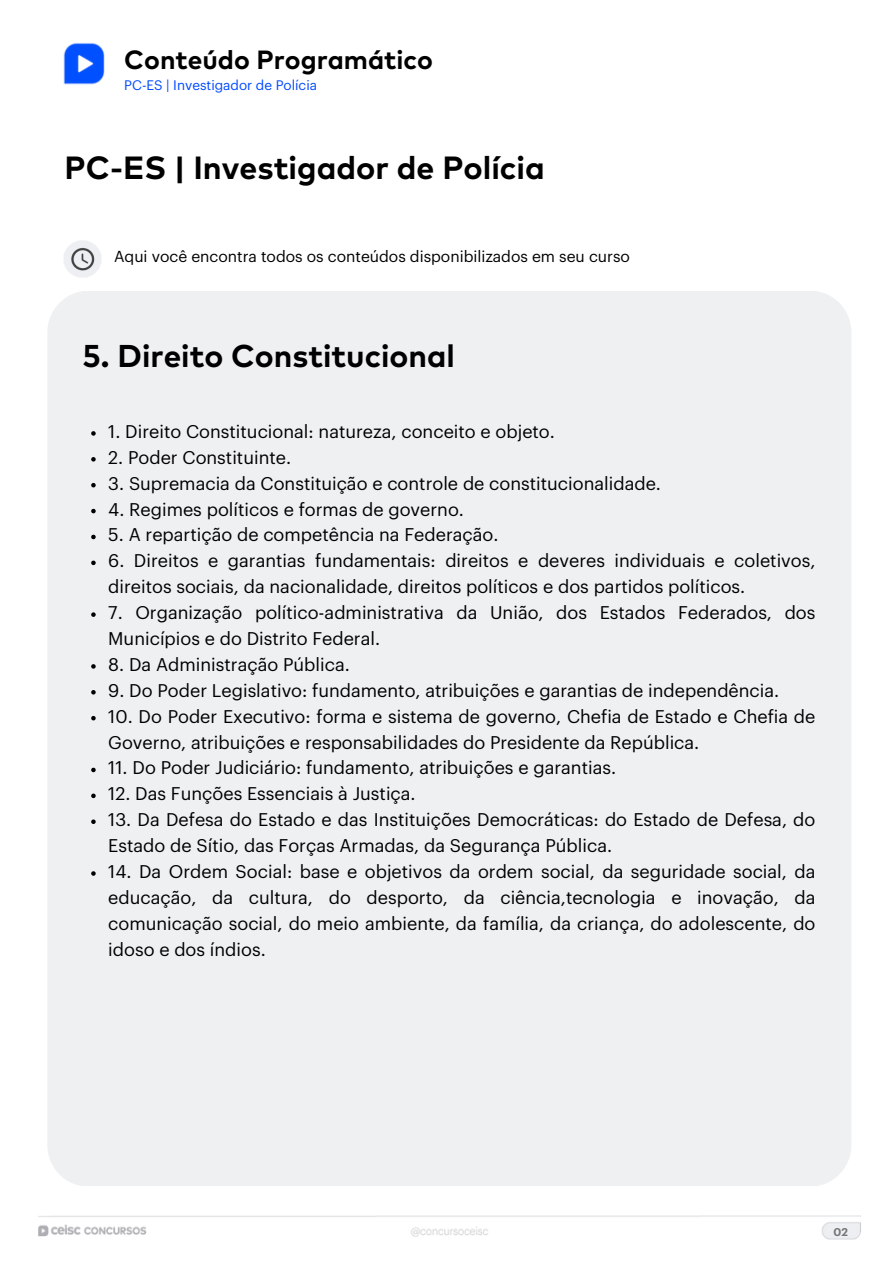
<style>
.page{position:relative;width:894px;height:1264px;background:#fff}
.page>*{position:absolute;margin:0;border:0;box-sizing:border-box;transform-origin:0 0}
.t1{font:700 32.1px "Mark Pro";color:#000}
.t2{font:700 31.5px "Mark Pro";color:#000}
.t3{font:700 26.25px "Mark Pro";color:#000}
.t4{font:18px/25.8px "Graphik";color:#000}
.t5{font:15.6px "Graphik";color:#000}
.t6{font:13.5px "Graphik";color:#004aff}
.t7{font:600 11.1px "Graphik";color:#757575}
</style>
<div class="page">
<img style="left:63px;top:43px;width:42px;height:42px">
<img style="left:64px;top:240px;width:38px;height:38px">
<div style="left:47px;top:291px;width:804px;height:894px;background:#eef0f2"></div>
<svg style="left:91px;top:431px;width:5px;height:4px"></svg>
<svg style="left:91px;top:457px;width:5px;height:4px"></svg>
<svg style="left:91px;top:483px;width:5px;height:4px"></svg>
<svg style="left:91px;top:509px;width:5px;height:4px"></svg>
<svg style="left:91px;top:534px;width:5px;height:5px"></svg>
<svg style="left:91px;top:560px;width:5px;height:5px"></svg>
<svg style="left:91px;top:612px;width:5px;height:5px"></svg>
<svg style="left:91px;top:664px;width:5px;height:4px"></svg>
<svg style="left:91px;top:690px;width:5px;height:4px"></svg>
<svg style="left:91px;top:716px;width:5px;height:4px"></svg>
<svg style="left:91px;top:767px;width:5px;height:5px"></svg>
<svg style="left:91px;top:793px;width:5px;height:5px"></svg>
<svg style="left:91px;top:819px;width:5px;height:5px"></svg>
<svg style="left:91px;top:871px;width:5px;height:4px"></svg>
<img style="left:38px;top:1215px;width:823px;height:25px">
<p class="t3" style="left:124px;top:48px;width:310px">Conteúdo Programático</p>
<p class="t6" style="left:124px;top:79px;width:194px">PC-ES | Investigador de Polícia</p>
<p class="t1" style="left:65px;top:153px;width:481px">PC-ES | Investigador de Polícia</p>
<p class="t5" style="left:114px;top:249px;width:517px">Aqui você encontra todos os conteúdos disponibilizados em seu curso</p>
<p class="t2" style="left:83px;top:342px;width:373px">5. Direito Constitucional</p>
<p class="t4" style="left:108px;top:419px;width:448px">1. Direito Constitucional: natureza, conceito e objeto.</p>
<h1 class="t4" style="left:108px;top:445px;width:184px">2. Poder Constituinte.</h1>
<p class="t4" style="left:108px;top:471px;width:554px">3. Supremacia da Constituição e controle de constitucionalidade.</p>
<h3 class="t4" style="left:108px;top:497px;width:357px">4. Regimes políticos e formas de governo.</h3>
<h1 class="t4" style="left:108px;top:523px;width:391px">5. A repartição de competência na Federação.</h1>
<p class="t4" style="left:108px;top:548px;width:708px">6. Direitos e garantias fundamentais: direitos e deveres individuais e coletivos, direitos sociais, da nacionalidade, direitos políticos e dos partidos políticos.</p>
<p class="t4" style="left:108px;top:600px;width:708px">7. Organização político-administrativa da União, dos Estados Federados, dos<br>Municípios e do Distrito Federal.</p>
<p class="t4" style="left:108px;top:652px;width:243px">8. Da Administração Pública.</p>
<p class="t4" style="left:108px;top:678px;width:672px">9. Do Poder Legislativo: fundamento, atribuições e garantias de independência.</p>
<p class="t4" style="left:108px;top:704px;width:708px">10. Do Poder Executivo: forma e sistema de governo, Chefia de Estado e Chefia de<br>Governo, atribuições e responsabilidades do Presidente da República.</p>
<p class="t4" style="left:108px;top:755px;width:509px">11. Do Poder Judiciário: fundamento, atribuições e garantias.</p>
<p class="t4" style="left:108px;top:781px;width:309px">12. Das Funções Essenciais à Justiça.</p>
<p class="t4" style="left:108px;top:807px;width:708px">13. Da Defesa do Estado e das Instituições Democráticas: do Estado de Defesa, do<br>Estado de Sítio, das Forças Armadas, da Segurança Pública.</p>
<p class="t4" style="left:108px;top:859px;width:708px;text-align:justify">14. Da Ordem Social: base e objetivos da ordem social, da seguridade social, da educação, da cultura, do desporto, da ciência,tecnologia e inovação, da comunicação social, do meio ambiente, da família, da criança, do adolescente, do idoso e dos índios.</p>
<p class="t7" style="left:833px;top:1227px;width:16px">02</p>
</div>
